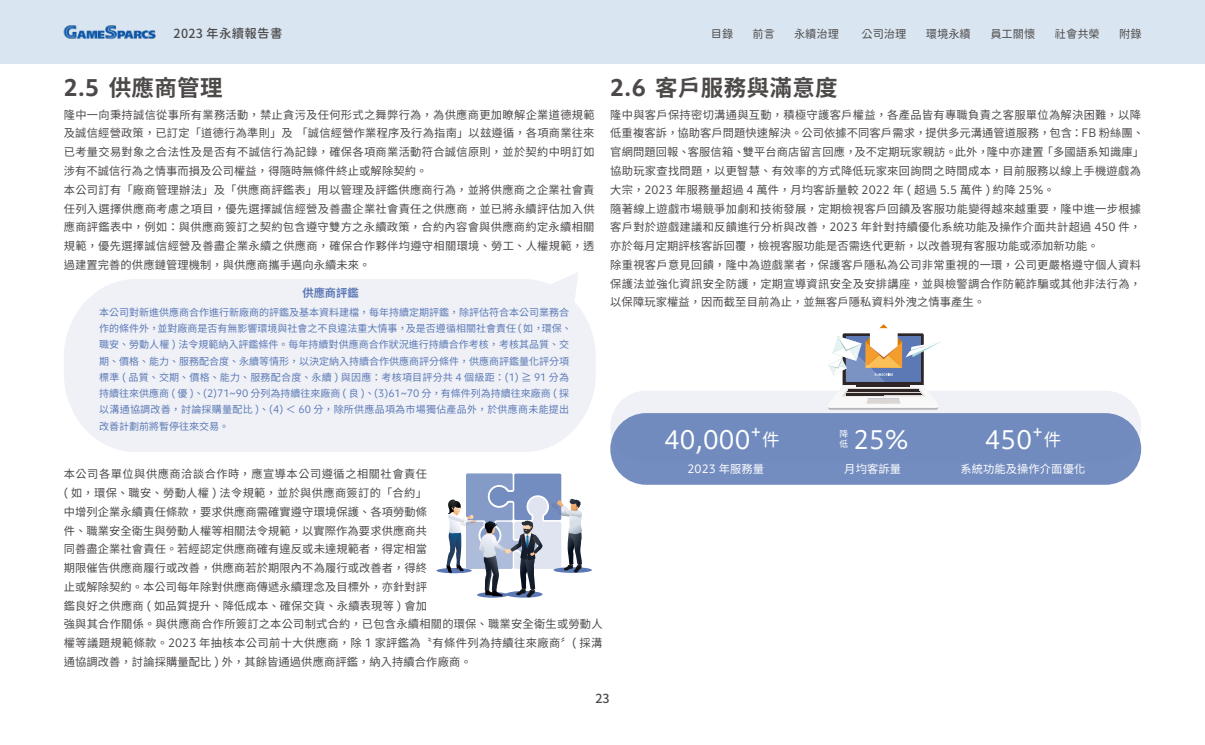
<style>
.page{position:relative;width:1205px;height:745px;background:#fff}
.page>*{position:absolute;margin:0;border:0;box-sizing:border-box;transform-origin:0 0}
.t1{font:25px "Objektiv Mk 1";letter-spacing:.01em;color:#fff}
.t2{font:700 22.5px "Noto Sans CJ Ktc";letter-spacing:.015em;color:#4c4948}
.t3{font:17.5px "Objektiv Mk 1";color:#fff}
.t4{font:12.5px "Gen Sen Rounded TW M";letter-spacing:.02em;color:#4c4948}
.t5{font:500 12.5px "Noto Sans CJ Ktc";color:#4c4948}
.t6{font:11.25px/18.8px "Noto Sans CJ Ktc";letter-spacing:.025em;color:#4c4948}
.t7{font:11.25px "Gen Sen Rounded TW R";color:#4c4948}
.t8{font:11.25px "Noto Sans CJ Ktc";letter-spacing:.01em;color:#fff}
.t9{font:11.25px "Objektiv Mk 1";color:#fff}
.t10{font:700 11.25px "Noto Sans CJ Ktc";color:#5c79b5}
.t11{font:10px/16.2px "Noto Sans CJ Ktc";color:#5c79b5}
.t12{font:8.75px/10px "Noto Sans CJ Ktc";color:#fff}
.s1{font-family:"Objektiv Mk 1"}
.s2{font-family:"Noto Sans CJ Ktc";font-size:17.5px}
.s3{font-family:"Noto Sans CJ Ktc"}
</style>
<div class="page">
<div style="left:0;top:0;width:1205px;height:64px;background:#d9e5f1"></div>
<img style="left:63px;top:25px;width:93px;height:15px">
<svg style="left:436px;top:567px;width:36px;height:6px"></svg>
<svg style="left:553px;top:567px;width:39px;height:5px"></svg>
<svg style="left:446px;top:473px;width:137px;height:124px"></svg>
<svg style="left:64px;top:272px;width:532px;height:180px;fill:#eff1f7"></svg>
<div style="left:610px;top:413px;width:531px;height:71px;background:#748dc0;border-radius:36px"></div>
<svg style="left:610px;top:390px;width:531px;height:72px"></svg>
<svg style="left:828px;top:324px;width:113px;height:85px"></svg>
<p class="t4" style="left:174px;top:26px;width:110px">2023 年永續報告書</p>
<p class="t7" style="left:711px;top:28px;width:24px">目錄</p>
<p class="t7" style="left:752px;top:28px;width:24px">前言</p>
<p class="t7" style="left:794px;top:28px;width:46px">永續治理</p>
<p class="t7" style="left:861px;top:28px;width:46px">公司治理</p>
<p class="t7" style="left:926px;top:28px;width:46px">環境永續</p>
<p class="t7" style="left:990px;top:28px;width:46px">員工關懷</p>
<p class="t7" style="left:1055px;top:28px;width:46px">社會共榮</p>
<p class="t7" style="left:1119px;top:28px;width:24px">附錄</p>
<h2 class="t2" style="left:64px;top:75px;width:160px"><span class="s1">2.5</span> 供應商管理</h2>
<p class="t6" style="left:64px;top:105px;width:532px">隆中一向秉持誠信從事所有業務活動，禁止貪污及任何形式之舞弊行為，為供應商更加瞭解企業道德規範及誠信經營政策，已訂定「道德行為準則」及「誠信經營作業程序及行為指南」以玆遵循，各項商業往來已考量交易對象之合法性及是否有不誠信行為記錄，確保各項商業活動符合誠信原則，並於契約中明訂如涉有不誠信行為之情事而損及公司權益，得隨時無條件終止或解除契約。<br>本公司訂有「廠商管理辦法」及「供應商評鑑表」用以管理及評鑑供應商行為，並將供應商之企業社會責任列入選擇供應商考慮之項目，優先選擇誠信經營及善盡企業社會責任之供應商，並已將永續評估加入供應商評鑑表中，例如：與供應商簽訂之契約包含遵守雙方之永續政策，合約內容會與供應商約定永續相關規範，優先選擇誠信經營及善盡企業永續之供應商，確保合作夥伴均遵守相關環境、勞工、人權規範，透過建置完善的供應鏈管理機制，與供應商攜手邁向永續未來。</p>
<h2 class="t2" style="left:610px;top:75px;width:229px"><span class="s1">2.6</span> 客戶服務與滿意度</h2>
<p class="t6" style="left:610px;top:105px;width:535px">隆中與客戶保持密切溝通與互動，積極守護客戶權益，各產品皆有專職負責之客服單位為解決困難，以降低重複客訴，協助客戶問題快速解決。公司依據不同客戶需求，提供多元溝通管道服務，包含：<span class="s1">FB</span> 粉絲團、官網問題回報、客服信箱、雙平台商店留言回應，及不定期玩家親訪。此外，隆中亦建置「多國語系知識庫」協助玩家查找問題，以更智慧、有效率的方式降低玩家來回詢問之時間成本，目前服務以線上手機遊戲為大宗，<span class="s1">2023</span> 年服務量超過 <span class="s1">4</span> 萬件，月均客訴量較 <span class="s1">2022</span> 年 <span class="s1">(</span> 超過 <span class="s1">5.5</span> 萬件 <span class="s1">)</span> 約降 <span class="s1">25%</span>。<br>隨著線上遊戲市場競爭加劇和技術發展，定期檢視客戶回饋及客服功能變得越來越重要，隆中進一步根據客戶對於遊戲建議和反饋進行分析與改善，<span class="s1">2023</span> 年針對持續優化系統功能及操作介面共計超過 <span class="s1">450</span> 件，亦於每月定期評核客訴回覆，檢視客服功能是否需迭代更新，以改善現有客服功能或添加新功能。<br>除重視客戶意見回饋，隆中為遊戲業者，保護客戶隱私為公司非常重視的一環，公司更嚴格遵守個人資料保護法並強化資訊安全防護，定期宣導資訊安全及安排講座，並與檢警調合作防範詐騙或其他非法行為，以保障玩家權益，因而截至目前為止，並無客戶隱私資料外洩之情事產生。</p>
<p class="t10" style="left:302px;top:286px;width:58px">供應商評鑑</p>
<p class="t11" style="left:99px;top:304px;width:474px">本公司對新進供應商合作進行新廠商的評鑑及基本資料建檔，每年持續定期評鑑，除評估符合本公司業務合作的條件外，並對廠商是否有無影響環境與社會之不良違法重大情事，及是否遵循相關社會責任 <span class="s1">(</span> 如，環保、職安、勞動人權 <span class="s1">)</span> 法令規範納入評鑑條件。每年持續對供應商合作狀況進行持續合作考核，考核其品質、交期、價格、能力、服務配合度、永續等情形，以決定納入持續合作供應商評分條件，供應商評鑑量化評分項標準 <span class="s1">(</span> 品質、交期、價格、能力、服務配合度、永續 <span class="s1">)</span> 與因應：考核項目評分共 <span class="s1">4</span> 個級距：<span class="s1">(1)</span> ≧ <span class="s1">91</span> 分為持續往來供應商 <span class="s1">(</span> 優 <span class="s1">)</span>、<span class="s1">(2)71~90</span> 分列為持續往來廠商 <span class="s1">(</span> 良 <span class="s1">)</span>、<span class="s1">(3)61~70</span> 分，有條件列為持續往來廠商 <span class="s1">(</span> 採以溝通協調改善，討論採購量配比 <span class="s1">)</span>、<span class="s1">(4)</span> ＜ <span class="s1">60</span> 分，除所供應品項為市場獨佔產品外，於供應商未能提出改善計劃前將暫停往來交易。</p>
<h1 class="t1" style="left:664px;top:421px;width:117px">40,000<sup>+</sup><span class="s2">件</span></h1>
<h3 class="t3" style="left:1032px;top:419px;width:31px">+<span class="s3">件</span></h3>
<p class="t12" style="left:839px;top:429px;width:10px">降低</p>
<h1 class="t1" style="left:853px;top:421px;width:57px">25%</h1>
<h1 class="t1" style="left:985px;top:421px;width:49px">450</h1>
<p class="t6" style="left:64px;top:464px;width:540px">本公司各單位與供應商洽談合作時，應宣導本公司遵循之相關社會責任<br><span class="s1">(</span> 如，環保、職安、勞動人權 <span class="s1">)</span> 法令規範，並於與供應商簽訂的「合約」<br>中增列企業永續責任條款，要求供應商需確實遵守環境保護、各項勞動條<br>件、職業安全衛生與勞動人權等相關法令規範，以實際作為要求供應商共<br>同善盡企業社會責任。若經認定供應商確有違反或未達規範者，得定相當<br>期限催告供應商履行或改善，供應商若於期限內不為履行或改善者，得終<br>止或解除契約。本公司每年除對供應商傳遞永續理念及目標外，亦針對評<br>鑑良好之供應商 <span class="s1">(</span> 如品質提升、降低成本、確保交貨、永續表現等 <span class="s1">)</span> 會加<br>強與其合作關係。與供應商合作所簽訂之本公司制式合約，已包含永續相關的環保、職業安全衛生或勞動人權等議題規範條款。<span class="s1">2023</span> 年抽核本公司前十大供應商，除 <span class="s1">1</span> 家評鑑為〝有條件列為持續往來廠商〞<span class="s1">(</span> 採溝通協調改善，討論採購量配比 <span class="s1">)</span> 外，其餘皆通過供應商評鑑，納入持續合作廠商。</p>
<p class="t5" style="left:595px;top:690px;width:16px">23</p>
<p class="t9" style="left:687px;top:460px;width:78px">2023 <span class="s3">年服務量</span></p>
<p class="t8" style="left:844px;top:461px;width:58px">月均客訴量</p>
<p class="t8" style="left:960px;top:461px;width:126px">系統功能及操作介面優化</p>
</div>
